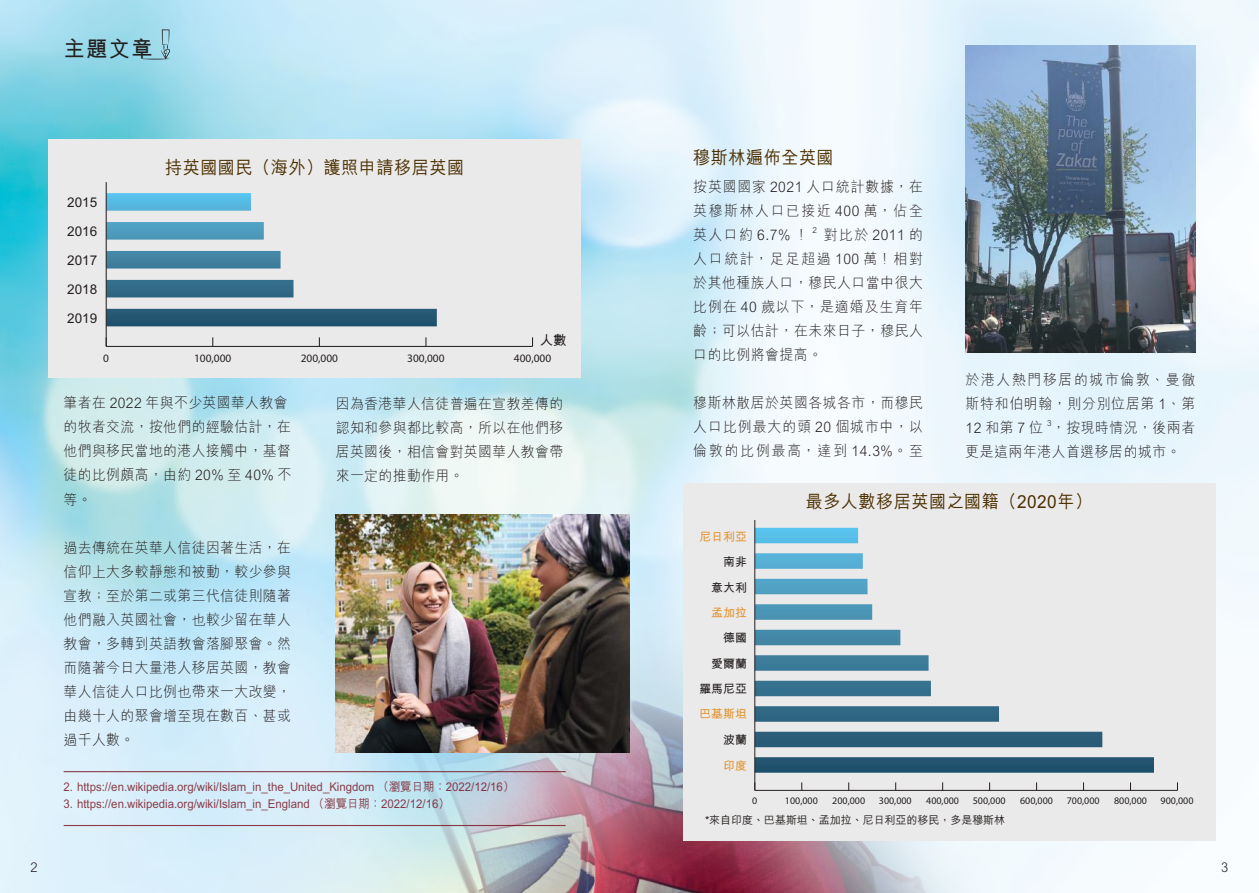
<style>
.page{position:relative;width:1259px;height:893px;background:#fff}
.page>*{position:absolute;margin:0;border:0;box-sizing:border-box;transform-origin:0 0}
.t1{font:700 22.2px "M Hei HK";color:#241f1f;scale:.95 1}
.t2{font:500 18px "M Hei HK";letter-spacing:.03em;color:#4b2f00;scale:.95 1}
.t3{font:300 14.55px/24px "M Hei HK";letter-spacing:.04em;color:#241f1f;text-align:justify;scale:.95 1}
.t4{font:700 13.5px "M Hei HK";color:#241f1f}
.t5{font:300 13.5px "M Hei HK";color:#241f1f;scale:.95 1}
.t6{font:500 12px "M Hei HK";color:#770f1a;scale:.95 1}
.t7{font:700 11.85px "M Hei HK";color:#241f1f}
.t8{font:700 11.85px "M Hei HK";color:#e19534}
.t9{font:11.4px "Myriad Pro";color:#241f1f}
.t10{font:500 10.95px "M Hei HK";color:#241f1f}
.t11{font:10.05px "Myriad Pro";color:#241f1f}
.t12{font:300 8.55px "M Hei HK";color:#241f1f;scale:.95 1}
</style>
<div class="page">
<img style="left:0;top:0;width:1259px;height:893px">
<img style="left:171px;top:581px;width:890px;height:312px">
<svg style="left:140px;top:29px;width:30px;height:31px"></svg>
<img style="left:336px;top:514px;width:293px;height:239px">
<div style="left:48px;top:140px;width:533px;height:238px;background:#ebeaea"></div>
<div style="left:682px;top:483px;width:533px;height:358px;background:#ebeaea"></div>
<hr style="left:64px;top:771px;width:502px;height:1px;background:#770f1a">
<hr style="left:64px;top:825px;width:502px;height:1px;background:#770f1a">
<hr style="left:755px;top:790px;width:422px;height:1px;background:#241f1f">
<svg style="left:755px;top:528px;width:399px;height:245px"></svg>
<hr style="left:754px;top:520px;width:1px;height:270px;background:#241f1f">
<hr style="left:106px;top:346px;width:426px;height:1px;background:#241f1f">
<svg style="left:107px;top:193px;width:330px;height:133px"></svg>
<hr style="left:106px;top:182px;width:1px;height:164px;background:#241f1f">
<img style="left:965px;top:46px;width:230px;height:306px">
<h1 class="t1" style="left:64px;top:32px;width:95px">主題文章</h1>
<p class="t4" style="left:67px;top:192px;width:31px">2015</p>
<p class="t4" style="left:67px;top:221px;width:31px">2016</p>
<p class="t4" style="left:67px;top:250px;width:31px">2017</p>
<p class="t4" style="left:67px;top:279px;width:31px">2018</p>
<p class="t4" style="left:67px;top:308px;width:31px">2019</p>
<p class="t2" style="left:165px;top:154px;width:316px">持英國國民（海外）護照申請移居英國</p>
<p class="t4" style="left:540px;top:331px;width:28px">人數</p>
<p class="t9" style="left:103px;top:351px;width:7px">0</p>
<p class="t9" style="left:194px;top:351px;width:39px">100,000</p>
<p class="t9" style="left:301px;top:351px;width:39px">200,000</p>
<p class="t9" style="left:407px;top:351px;width:39px">300,000</p>
<p class="t9" style="left:514px;top:351px;width:39px">400,000</p>
<p class="t3" style="left:64px;top:391px;width:241px;text-align:left">筆者在 2022 年與不少英國華人教會的牧者交流，按他們的經驗估計，在他們與移民當地的港人接觸中，基督徒的比例頗高，由約 20% 至 40% 不等。</p>
<p class="t3" style="left:64px;top:535px;width:241px">過去傳統在英華人信徒因著生活，在信仰上大多較靜態和被動，較少參與宣教；至於第二或第三代信徒則隨著他們融入英國社會，也較少留在華人教會，多轉到英語教會落腳聚會。然而隨著今日大量港人移居英國，教會華人信徒人口比例也帶來一大改變，由幾十人的聚會增至現在數百、甚或過千人數。</p>
<p class="t3" style="left:336px;top:391px;width:241px">因為香港華人信徒普遍在宣教差傳的認知和參與都比較高，所以在他們移居英國後，相信會對英國華人教會帶來一定的推動作用。</p>
<p class="t2" style="left:693px;top:144px;width:149px">穆斯林遍佈全英國</p>
<p class="t3" style="left:693px;top:174px;width:243px">按英國國家 2021 人口統計數據，在英穆斯林人口已接近 400 萬，佔全英人口約 6.7% ！</p>
<p class="t12" style="left:812px;top:224px;width:6px">2</p>
<p class="t3" style="left:693px;top:222px;width:243px;text-indent:131px">對比於 2011 的人口統計，足足超過 100 萬！相對於其他種族人口，穆民人口當中很大比例在 40 歲以下，是適婚及生育年齡；可以估計，在未來日子，穆民人口的比例將會提高。</p>
<p class="t3" style="left:693px;top:390px;width:243px">穆斯林散居於英國各城各市，而穆民人口比例最大的頭 20 個城市中，以倫敦的比例最高，達到 14.3%。至</p>
<p class="t3" style="left:965px;top:367px;width:243px">於港人熱門移居的城市倫敦、曼徹斯特和伯明翰，則分別位居第 1、第12和第7位</p>
<p class="t12" style="left:1047px;top:417px;width:6px">3</p>
<p class="t3" style="left:965px;top:415px;width:243px;text-indent:86px">，按現時情況，後兩者更是這兩年港人首選移居的城市。</p>
<p class="t8" style="left:699px;top:528px;width:49px">尼日利亞</p>
<p class="t7" style="left:723px;top:553px;width:25px">南非</p>
<p class="t7" style="left:711px;top:579px;width:37px">意大利</p>
<p class="t8" style="left:711px;top:604px;width:37px">孟加拉</p>
<p class="t7" style="left:723px;top:629px;width:25px">德國</p>
<p class="t7" style="left:711px;top:655px;width:37px">愛爾蘭</p>
<p class="t7" style="left:699px;top:680px;width:49px">羅馬尼亞</p>
<p class="t8" style="left:699px;top:705px;width:49px">巴基斯坦</p>
<p class="t7" style="left:723px;top:731px;width:25px">波蘭</p>
<p class="t8" style="left:723px;top:757px;width:25px">印度</p>
<p class="t2" style="left:805px;top:488px;width:303px">最多人數移居英國之國籍（2020年）</p>
<p class="t6" style="left:64px;top:778px;width:476px">2. https://en.wikipedia.org/wiki/Islam_in_the_United_Kingdom （瀏覽日期：2022/12/16）</p>
<p class="t6" style="left:64px;top:795px;width:408px">3. https://en.wikipedia.org/wiki/Islam_in_England （瀏覽日期：2022/12/16）</p>
<p class="t11" style="left:752px;top:795px;width:7px">0</p>
<p class="t11" style="left:785px;top:795px;width:34px">100,000</p>
<p class="t11" style="left:832px;top:795px;width:34px">200,000</p>
<p class="t11" style="left:879px;top:795px;width:34px">300,000</p>
<p class="t11" style="left:926px;top:795px;width:34px">400,000</p>
<p class="t11" style="left:972px;top:795px;width:34px">500,000</p>
<p class="t11" style="left:1020px;top:795px;width:34px">600,000</p>
<p class="t11" style="left:1066px;top:795px;width:34px">700,000</p>
<p class="t11" style="left:1114px;top:795px;width:34px">800,000</p>
<p class="t11" style="left:1160px;top:795px;width:34px">900,000</p>
<p class="t10" style="left:705px;top:811px;width:302px">*來自印度、巴基斯坦、孟加拉、尼日利亞的移民，多是穆斯林</p>
<p class="t5" style="left:31px;top:858px;width:9px">2</p>
<p class="t5" style="left:1221px;top:858px;width:9px">3</p>
</div>
